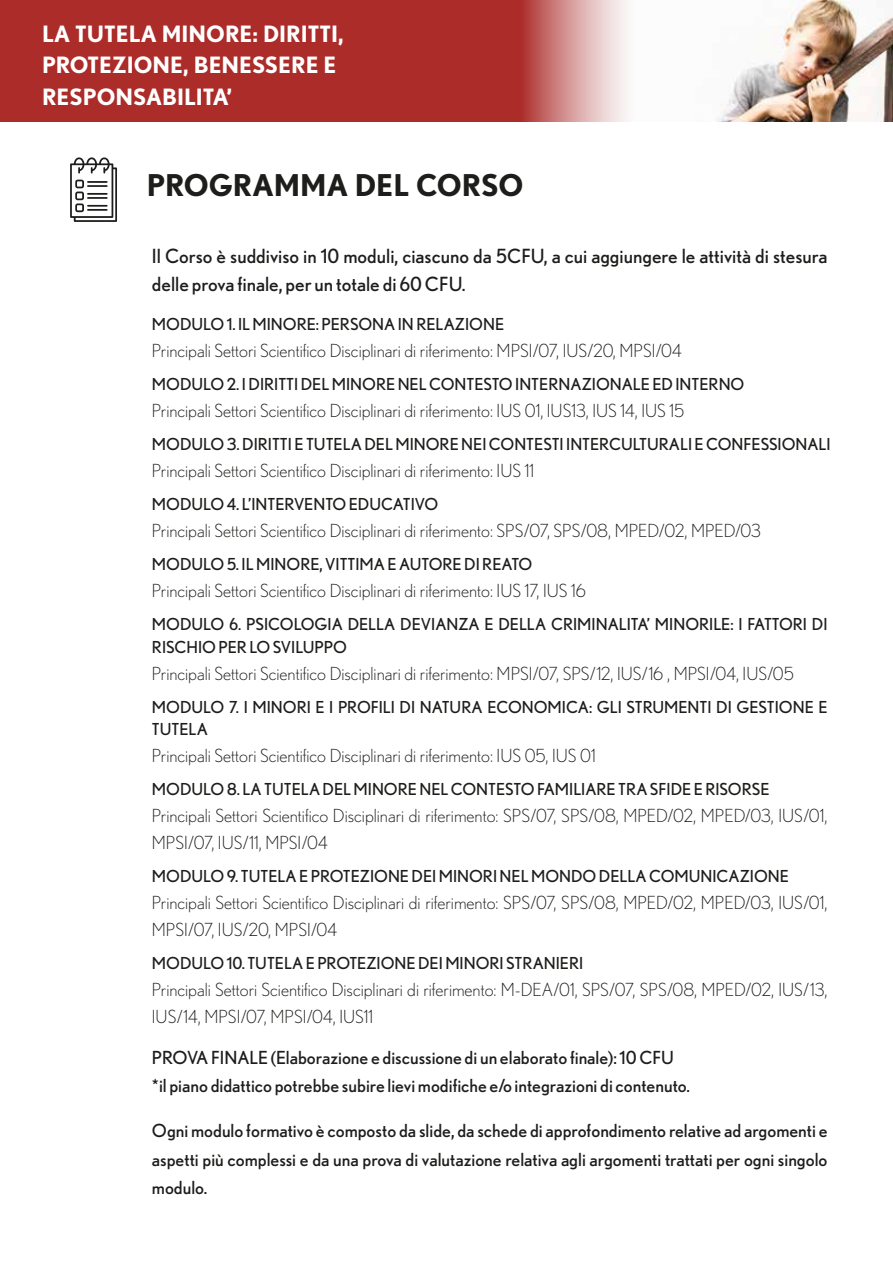
<style>
.page{position:relative;width:893px;height:1263px;background:#fff}
.page>*{position:absolute;margin:0;border:0;box-sizing:border-box;transform-origin:0 0}
.t1{font:700 30px "Nobel";color:#1d1d1b}
.t2{font:700 22.5px/31.5px "Nobel";color:#fff}
.t3{font:19.5px/28.5px "Nobel";color:#1d1d1b}
.t4{font:300 18px/27px "Nobel";color:#1d1d1b}
.t5{font:18px/28.5px "Nobel";color:#1d1d1b}
.t6{font:16.5px/22.5px "Nobel";color:#1d1d1b}
</style>
<div class="page">
<div style="left:0;top:0;width:893px;height:122px;background:#ab2c29"></div>
<img style="left:636px;top:0;width:257px;height:122px">
<div style="left:520px;top:0;width:116px;height:122px;background:linear-gradient(to right,#b03937,#fff)"></div>
<svg style="left:70px;top:157px;width:47px;height:65px"></svg>
<p class="t2" style="left:42px;top:18px;width:303px">LA TUTELA MINORE: DIRITTI,<br>PROTEZIONE, BENESSERE E<br>RESPONSABILITA’</p>
<h1 class="t1" style="left:147px;top:168px;width:378px">PROGRAMMA DEL CORSO</h1>
<p class="t3" style="left:152px;top:241px;width:677px">Il Corso è suddiviso in 10 moduli, ciascuno da 5CFU, a cui aggiungere le attività di stesura delle prova finale, per un totale di 60 CFU.</p>
<p class="t6" style="left:152px;top:313px;width:354px">MODULO 1. IL MINORE: PERSONA IN RELAZIONE</p>
<p class="t4" style="left:152px;top:337px;width:531px">Principali Settori Scientifico Disciplinari di riferimento: MPSI/07, IUS/20, MPSI/04</p>
<p class="t6" style="left:152px;top:373px;width:594px">MODULO 2. I DIRITTI DEL MINORE NEL CONTESTO INTERNAZIONALE ED INTERNO</p>
<p class="t4" style="left:152px;top:397px;width:534px">Principali Settori Scientifico Disciplinari di riferimento: IUS 01, IUS13, IUS 14, IUS 15</p>
<p class="t6" style="left:152px;top:433px;width:680px">MODULO 3. DIRITTI E TUTELA DEL MINORE NEI CONTESTI INTERCULTURALI E CONFESSIONALI</p>
<p class="t4" style="left:152px;top:457px;width:383px">Principali Settori Scientifico Disciplinari di riferimento: IUS 11</p>
<p class="t6" style="left:152px;top:493px;width:288px">MODULO 4. L’INTERVENTO EDUCATIVO</p>
<p class="t4" style="left:152px;top:517px;width:610px">Principali Settori Scientifico Disciplinari di riferimento: SPS/07, SPS/08, MPED/02, MPED/03</p>
<p class="t6" style="left:152px;top:553px;width:382px">MODULO 5. IL MINORE, VITTIMA E AUTORE DI REATO</p>
<p class="t4" style="left:152px;top:577px;width:436px">Principali Settori Scientifico Disciplinari di riferimento: IUS 17, IUS 16</p>
<p class="t6" style="left:152px;top:613px;width:677px">MODULO 6. PSICOLOGIA DELLA DEVIANZA E DELLA CRIMINALITA’ MINORILE: I FATTORI DI<br>RISCHIO PER LO SVILUPPO</p>
<p class="t4" style="left:152px;top:660px;width:644px">Principali Settori Scientifico Disciplinari di riferimento: MPSI/07, SPS/12, IUS/16 , MPSI/04, IUS/05</p>
<p class="t6" style="left:152px;top:695px;width:677px">MODULO 7. I MINORI E I PROFILI DI NATURA ECONOMICA: GLI STRUMENTI DI GESTIONE E<br>TUTELA</p>
<p class="t4" style="left:152px;top:742px;width:445px">Principali Settori Scientifico Disciplinari di riferimento: IUS 05, IUS 01</p>
<p class="t6" style="left:152px;top:778px;width:619px">MODULO 8. LA TUTELA DEL MINORE NEL CONTESTO FAMILIARE TRA SFIDE E RISORSE</p>
<p class="t4" style="left:152px;top:802px;width:677px">Principali Settori Scientifico Disciplinari di riferimento: SPS/07, SPS/08, MPED/02, MPED/03, IUS/01,<br>MPSI/07, IUS/11, MPSI/04</p>
<p class="t6" style="left:152px;top:865px;width:638px">MODULO 9. TUTELA E PROTEZIONE DEI MINORI NEL MONDO DELLA COMUNICAZIONE</p>
<p class="t4" style="left:152px;top:889px;width:677px">Principali Settori Scientifico Disciplinari di riferimento: SPS/07, SPS/08, MPED/02, MPED/03, IUS/01,<br>MPSI/07, IUS/20, MPSI/04</p>
<p class="t6" style="left:152px;top:952px;width:433px">MODULO 10. TUTELA E PROTEZIONE DEI MINORI STRANIERI</p>
<p class="t4" style="left:152px;top:976px;width:677px">Principali Settori Scientifico Disciplinari di riferimento: M-DEA/01, SPS/07, SPS/08, MPED/02, IUS/13,<br>IUS/14, MPSI/07, MPSI/04, IUS11</p>
<p class="t5" style="left:152px;top:1043px;width:539px">PROVA FINALE (Elaborazione e discussione di un elaborato finale): 10 CFU *il piano didattico potrebbe subire lievi modifiche e/o integrazioni di contenuto.</p>
<p class="t5" style="left:152px;top:1116px;width:677px;text-align:justify">Ogni modulo formativo è composto da slide, da schede di approfondimento relative ad argomenti e aspetti più complessi e da una prova di valutazione relativa agli argomenti trattati per ogni singolo modulo.</p>
</div>
